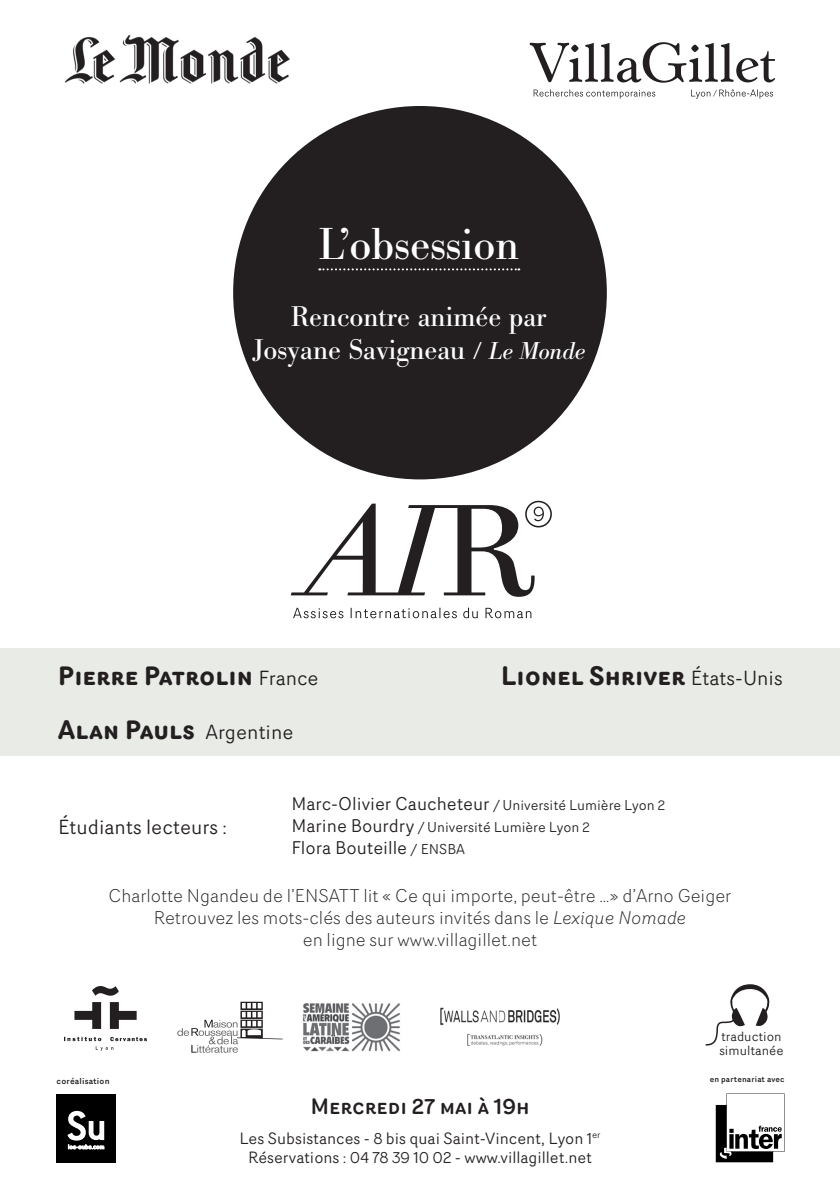
<style>
.page{position:relative;width:840px;height:1191px;background:#fff}
.page>*{position:absolute;margin:0;border:0;box-sizing:border-box;transform-origin:0 0}
.t1{font:44px "Bodoni BE";color:#fff}
.t2{font:28px/33.6px "Bodoni BE";color:#fff;text-align:center}
.t3{font:700 26px/53.8px "Router";color:#231f20}
.t4{font:500 22px "Router";color:#231f20}
.t5{font:20px "Router";color:#231f20}
.t6{font:300 18px/21.6px "Router";color:#231f20;text-align:center}
.t7{font:18px "Router";color:#231f20}
.t8{font:16px/19.2px "Router";color:#231f20;text-align:center}
.t9{font:14px/21.6px "Router";color:#231f20}
.t10{font:13px/14px "Router";color:#231f20}
.t11{font:500 8.6px "Router";color:#231f20}
.t12{font:500 8.2px "Router";letter-spacing:.01em;color:#231f20}
.s1{font-size:24px}
.s2{font-style:italic;font-size:24px}
.s3{font-weight:400;font-size:20px}
.s4{font-size:18px}
.s5{font-size:14px}
.s6{font-style:italic}
</style>
<div class="page">
<div style="left:57px;top:1094px;width:59px;height:68px;background:#000001"></div>
<svg style="left:68px;top:1110px;width:36px;height:39px"></svg>
<svg style="left:715px;top:1093px;width:69px;height:69px"></svg>
<svg style="left:533px;top:89px;width:239px;height:10px"></svg>
<svg style="left:529px;top:42px;width:245px;height:41px"></svg>
<img style="left:64px;top:34px;width:226px;height:50px">
<svg style="left:293px;top:607px;width:238px;height:11px"></svg>
<svg style="left:290px;top:503px;width:253px;height:94px"></svg>
<div style="left:525px;top:501px;width:26px;height:26px;border:2px solid #231f20;border-radius:50%"></div>
<div style="left:233px;top:106px;width:373px;height:373px;background:#231f20;border-radius:50%"></div>
<svg style="left:319px;top:268px;width:200px;height:2px"></svg>
<div style="left:0;top:648px;width:839px;height:107px;background:#e8ebe6"></div>
<img style="left:64px;top:987px;width:82px;height:64px">
<img style="left:440px;top:1007px;width:120px;height:39px">
<svg style="left:177px;top:1001px;width:105px;height:51px"></svg>
<svg style="left:705px;top:984px;width:64px;height:62px"></svg>
<img style="left:303px;top:1003px;width:98px;height:49px">
<h1 class="t1" style="left:318px;top:219px;width:202px">L’obsession</h1>
<h2 class="t2" style="left:252px;top:300px;width:334px">Rencontre animée par<br>Josyane Savigneau <span class="s1">/</span> <span class="s2">Le Monde</span></h2>
<h3 class="t3" style="left:58px;top:648px;width:262px">Pierre Patrolin <span class="s3">France<br></span>Alan Pauls <span class="s3">Argentine</span></h3>
<h3 class="t3" style="left:500px;top:648px;width:283px">Lionel Shriver <span class="s3">États-Unis</span></h3>
<p class="t5" style="left:58px;top:811px;width:170px">Étudiants lecteurs :</p>
<p class="t9" style="left:291px;top:794px;width:375px"><span class="s4">Marc-Olivier Caucheteur</span> / Université Lumière Lyon 2<br><span class="s4">Marine Bourdry</span> / Université Lumière Lyon 2</p>
<p class="t7" style="left:291px;top:834px;width:175px">Flora Bouteille <span class="s5">/ ENSBA</span></p>
<p class="t6" style="left:108px;top:884px;width:624px">Charlotte Ngandeu de l’ENSATT lit « Ce qui importe, peut-être …» d’Arno Geiger<br>Retrouvez les mots-clés des auteurs invités dans le <span class="s6">Lexique Nomade<br></span>en ligne sur www.villagillet.net</p>
<p class="t10" style="left:719px;top:1029px;width:66px">traduction simultanée</p>
<p class="t11" style="left:57px;top:1074px;width:54px">coréalisation</p>
<p class="t12" style="left:709px;top:1073px;width:76px">en partenariat avec</p>
<p class="t4" style="left:310px;top:1090px;width:221px">Mercredi 27 Mai À 19h</p>
<p class="t8" style="left:239px;top:1127px;width:362px">Les Subsistances - 8 bis quai Saint-Vincent, Lyon 1<sup>er<br></sup>Réservations : 04 78 39 10 02 - www.villagillet.net</p>
</div>
